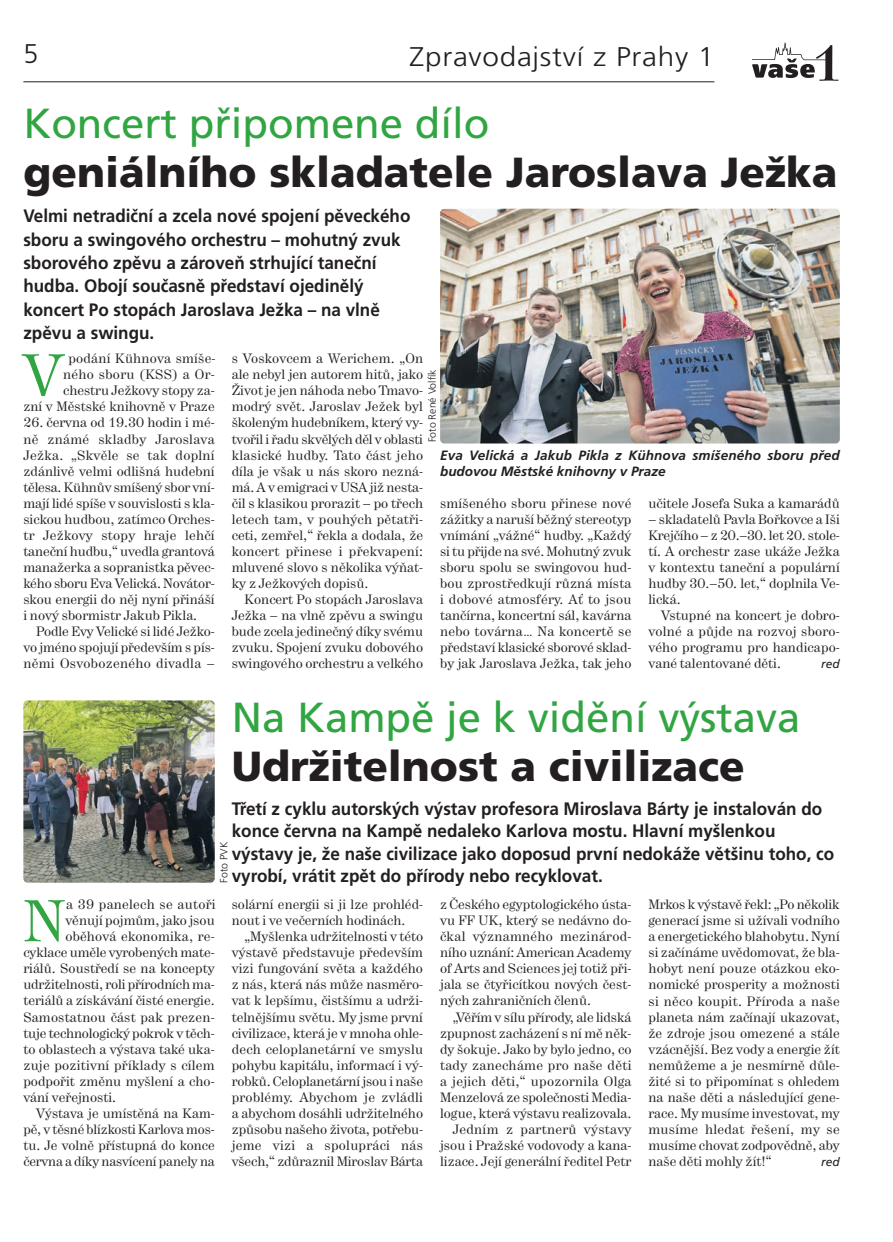
<style>
.page{position:relative;width:893px;height:1242px;background:#fff}
.page>*{position:absolute;margin:0;border:0;box-sizing:border-box;transform-origin:0 0}
.t1{font:58.5px "Hercules";color:#32a543}
.t2{font:900 42px "Frutiger CE";color:#231f20}
.t3{font:42px "Frutiger CE";color:#32a543}
.t4{font:300 27px "Frutiger CE";letter-spacing:.025em;color:#231f20;scale:1.1 1}
.t5{font:300 27px "Frutiger CE";letter-spacing:.025em;color:#231f20}
.t6{font:700 18px/23.4px "Frutiger CE";color:#231f20;scale:.95 1}
.t7{font:13.5px/16px "Hercules";color:#231f20;text-align:justify}
.t8{font:italic 700 13.5px/16px "Frutiger CE";letter-spacing:.01em;color:#231f20}
.t9{font:13.5px "Hercules";letter-spacing:.02em;color:#231f20}
.t10{font:italic 12px "Frutiger CE";color:#231f20}
.t11{font:300 10.5px "Frutiger CE";color:#231f20}
</style>
<div class="page">
<svg style="left:752px;top:43px;width:86px;height:38px"></svg>
<hr style="left:23px;top:81px;width:691px;height:1px;background:#231f20">
<img style="left:23px;top:700px;width:192px;height:182px;border-radius:4px">
<img style="left:440px;top:209px;width:400px;height:234px;border-radius:4px">
<h3 class="t5" style="left:23px;top:42px;width:17px">5</h3>
<h3 class="t4" style="left:410px;top:45px;width:279px">Zpravodajství z Prahy 1</h3>
<h2 class="t3" style="left:23px;top:106px;width:468px">Koncert připomene dílo</h2>
<h2 class="t2" style="left:23px;top:155px;width:816px">geniálního skladatele Jaroslava Ježka</h2>
<p class="t6" style="left:23px;top:205px;width:409px">Velmi netradiční a zcela nové spojení pěveckého sboru a swingového orchestru – mohutný zvuk sborového zpěvu a zároveň strhující taneční hudba. Obojí současně představí ojedinělý koncert Po stopách Jaroslava Ježka – na vlně zpěvu a swingu.</p>
<p class="t7" style="left:23px;top:351px;width:194px;text-align:right">podání Kühnova smíše-<br>ného sboru (KSS) a Or - chestru Ježkovy stopy za-<br>zní v Městské knihovně v Praze</p>
<p class="t7" style="left:23px;top:416px;width:193px">26. června od 19.30 hodin i mé - ně známé skladby Jaroslava Ježka. „Skvěle se tak doplní zdán livě velmi odlišná hudební tělesa. Kühnův smíšený sbor vní&shy;mají lidé spíše v souvislosti s kla&shy;sickou hudbou, zatímco Orches - tr Ježkovy stopy hraje lehčí taneční hudbu,“ uvedla grantová manažerka a sopranistka pěvec&shy;kého sboru Eva Velická. Novátor&shy;skou energii do něj nyní přináší i nový sbormistr Jakub Pikla.</p>
<p class="t7" style="left:23px;top:624px;width:193px;text-indent:13px">Podle Evy Velické si lidé Ježko - vo jméno spojují především s pís&shy;němi Osvobozeného divadla –</p>
<h1 class="t1" style="left:23px;top:354px;width:41px">V</h1>
<p class="t7" style="left:232px;top:351px;width:193px">s Voskovcem a Werichem. „On ale nebyl jen autorem hitů, jako Život je jen náhoda nebo Tmavo&shy;modrý svět. Jaroslav Ježek byl školeným hudebníkem, který vy&shy;tvořil i řadu skvělých děl v oblasti klasické hudby. Tato část jeho díla je však u nás skoro nezná - má. A v emigraci v USA již nesta - čil s klasikou prorazit – po třech letech tam, v pouhých pětatři&shy;ceti, zemřel,“ řekla a dodala, že koncert přinese i překvapení: mluvené slovo s několika výňat - ky z Ježkových dopisů.</p>
<p class="t7" style="left:232px;top:592px;width:193px;text-indent:13px">Koncert Po stopách Jaroslava Ježka – na vlně zpěvu a swingu bude zcela jedinečný díky svému zvuku. Spojení zvuku dobového swingového orchestru a velkého</p>
<p class="t11" style="left:428px;top:442px;width:74px;rotate:-90deg">Foto René Volfík</p>
<p class="t8" style="left:440px;top:448px;width:401px">Eva Velická a Jakub Pikla z Kühnova smíšeného sboru před budovou Městské knihovny v Praze</p>
<p class="t7" style="left:440px;top:496px;width:193px">smíšeného sboru přinese nové zážitky a naruší běžný stereotyp vnímání „vážné“ hudby. „Každý si tu přijde na své. Mohutný zvuk sboru spolu se swingovou hud&shy;bou zprostředkují různá místa i dobové atmosféry. Ať to jsou tančírna, koncertní sál, kavárna nebo továrna… Na koncertě se představí klasické sborové sklad - by jak Jaroslava Ježka, tak jeho</p>
<p class="t7" style="left:648px;top:496px;width:193px">učitele Josefa Suka a kamarádů</p>
<p class="t7" style="left:648px;top:512px;width:193px">– skladatelů Pavla Bořkovce a Iši Krejčího – z 20.–30. let 20. stole - tí. A orchestr zase ukáže Ježka v kontextu taneční a populární hudby 30.–50. let,“ doplnila Ve&shy;lická.</p>
<p class="t7" style="left:648px;top:608px;width:193px;text-indent:13px">Vstupné na koncert je dobro&shy;volné a půjde na rozvoj sboro&shy;vého programu pro handicapo&shy;vané talentované děti.</p>
<p class="t10" style="left:821px;top:659px;width:20px">red</p>
<h2 class="t3" style="left:232px;top:700px;width:570px">Na Kampě je k vidění výstava</h2>
<h2 class="t2" style="left:232px;top:749px;width:515px">Udržitelnost a civilizace</h2>
<p class="t6" style="left:232px;top:798px;width:636px;line-height:22.5px">Třetí z cyklu autorských výstav profesora Miroslava Bárty je instalován do konce června na Kampě nedaleko Karlova mostu. Hlavní myšlenkou výstavy je, že naše civilizace jako doposud první nedokáže většinu toho, co vyrobí, vrátit zpět do přírody nebo recyklovat.</p>
<p class="t11" style="left:220px;top:882px;width:42px;rotate:-90deg">Foto PVK</p>
<h1 class="t1" style="left:23px;top:900px;width:44px">N</h1>
<p class="t9" style="left:66px;top:899px;width:151px">a 39 panelech se autoři</p>
<p class="t7" style="left:65px;top:913px;width:151px">věnují pojmům, jako jsou</p>
<p class="t7" style="left:65px;top:929px;width:151px">oběhová ekonomika, re-</p>
<p class="t7" style="left:23px;top:945px;width:193px">cyklace uměle vyrobených mate -</p>
<p class="t7" style="left:23px;top:961px;width:193px">riálů. Soustředí se na koncepty</p>
<p class="t7" style="left:23px;top:977px;width:193px">udržitelnosti, roli přírodních ma-</p>
<p class="t7" style="left:23px;top:993px;width:193px">teriálů a získávání čisté energie.</p>
<p class="t7" style="left:23px;top:1010px;width:193px">Samostatnou část pak prezen-</p>
<p class="t7" style="left:23px;top:1026px;width:193px">tuje technologický pokrok v těch -</p>
<p class="t7" style="left:23px;top:1042px;width:193px">to oblastech a výstava také uka-</p>
<p class="t7" style="left:23px;top:1058px;width:193px">zuje pozitivní příklady s cílem</p>
<p class="t7" style="left:23px;top:1074px;width:193px">podpořit změnu myšlení a cho-</p>
<p class="t7" style="left:23px;top:1090px;width:94px">vání veřejnosti.</p>
<p class="t7" style="left:36px;top:1106px;width:180px">Výstava je umístěná na Kam -</p>
<p class="t7" style="left:23px;top:1122px;width:193px">pě, v těsné blízkosti Karlova mos -</p>
<p class="t7" style="left:23px;top:1138px;width:193px">tu. Je volně přístupná do kon ce</p>
<p class="t7" style="left:23px;top:1154px;width:193px">června a díky nasvícení panely na</p>
<p class="t7" style="left:232px;top:897px;width:193px">solární energii si ji lze prohléd&shy;nout i ve večerních hodinách.</p>
<p class="t7" style="left:232px;top:929px;width:193px;text-indent:13px">„Myšlenka udržitelnosti v této výstavě představuje především vizi fungování světa a každého z nás, která nás může nasměro&shy;vat k lepšímu, čistšímu a udrži&shy;telnějšímu světu. My jsme první civilizace, která je v mnoha ohle&shy;dech celoplanetární ve smyslu pohybu kapitálu, informací i vý&shy;robků. Celoplanetární jsou i naše problémy. Abychom je zvládli a abychom dosáhli udržitelného způsobu našeho života, potřebu&shy;jeme vizi a spolupráci nás všech,“ zdůraznil Miroslav Bárta</p>
<p class="t7" style="left:440px;top:897px;width:193px">z Čes kého egyptologického ústa - vu FF UK, který se nedávno do&shy;čkal významného mezinárod&shy;ního uzná ní: American Academy of Arts and Sciences jej totiž při&shy;jala se čtyřicítkou nových čest&shy;ných zahraničních členů.</p>
<p class="t7" style="left:440px;top:1010px;width:193px;text-align:right">„Věřím v sílu přírody, ale lidská zpupnost zacházení s ní mě něk - dy šokuje. Jako by bylo jedno, co tady zanecháme pro naše děti a jejich děti,“ upozornila Olga<br>Men zelová ze společnosti Media - logue, která výstavu realizovala.<br>Jedním z partnerů výstavy jsou i Pražské vodovody a kana&shy;lizace. Její generální ředitel Petr</p>
<p class="t7" style="left:648px;top:897px;width:193px">Mrkos k výstavě řekl: „Po několik ge nerací jsme si užívali vodního a ener getického blahobytu. Nyní si začínáme uvědomovat, že bla&shy;hobyt není pouze otázkou eko&shy;nomické prosperity a možnosti si něco koupit. Příroda a naše planeta nám začínají ukazovat, že zdroje jsou omezené a stále vzácnější. Bez vody a energie žít nemůžeme a je nesmírně důle&shy;žité si to připomínat s ohledem na naše děti a následující gene&shy;race. My musíme investovat, my musí me hledat řešení, my se musí me chovat zodpovědně, aby naše děti mohly žít!“</p>
<p class="t10" style="left:821px;top:1156px;width:20px">red</p>
</div>
